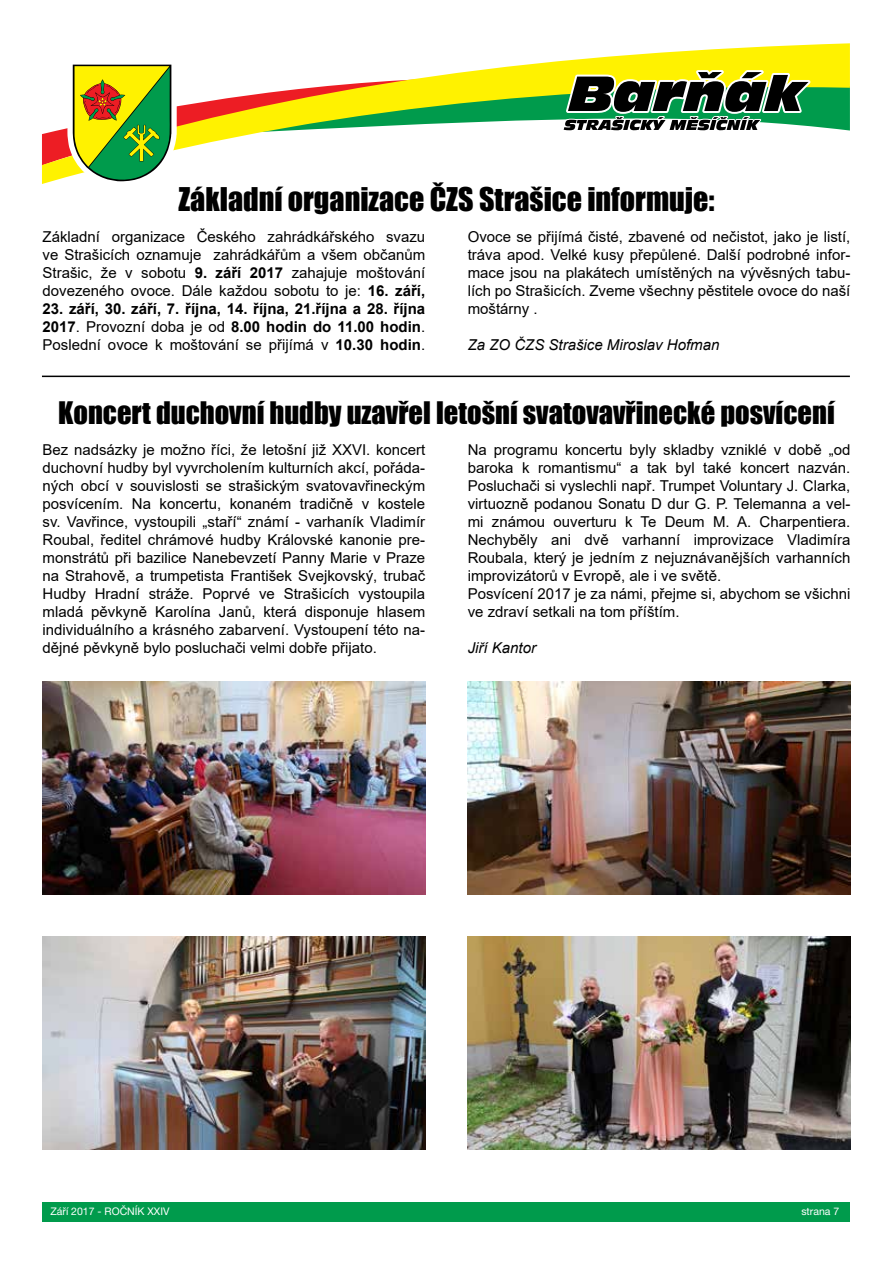
<style>
.page{position:relative;width:893px;height:1263px;background:#fff}
.page>*{position:absolute;margin:0;border:0;box-sizing:border-box;transform-origin:0 0}
.t1{font:30px "Impact";color:#000}
.t2{font:28.5px "Impact";color:#000}
.t3{font:15px/18px "Arial";color:#000;text-align:justify}
.t4{font:700 15px/18px "Arial";color:#000;text-align:justify}
.t5{font:italic 15px "Arial";color:#000}
.t6{font:10.5px "Helvetica Neue LT Pro";color:#fff}
.s1{font-weight:700}
.s2{font-weight:400}
</style>
<div class="page">
<svg style="left:583px;top:43px;width:267px;height:16px;fill:#fff200"></svg>
<div style="left:42px;top:1202px;width:808px;height:19px;background:#009b4c"></div>
<svg style="left:42px;top:59px;width:808px;height:125px"></svg>
<hr style="left:42px;top:376px;width:808px;height:1px;background:#000">
<img style="left:43px;top:681px;width:382px;height:213px">
<img style="left:468px;top:681px;width:382px;height:213px">
<img style="left:43px;top:936px;width:382px;height:213px">
<img style="left:468px;top:936px;width:382px;height:213px">
<h1 class="t1" style="left:178px;top:176px;width:538px">Základní organizace ČZS Strašice informuje:</h1>
<p class="t3" style="left:43px;top:227px;width:384px">Základní organizace Českého zahrádkářského svazu ve Strašicích oznamuje zahrádkářům a všem občanům Strašic, že v sobotu <span class="s1">9. září 2017</span> zahajuje moštování dovezeného ovoce. Dále každou sobotu to je: <span class="s1">16. září,</span></p>
<p class="t4" style="left:43px;top:299px;width:384px">23. září, 30. září, 7. října, 14. října, 21.října a 28. října 2017<span class="s2">. Provozní doba je od</span> 8.00 hodin do 11.00 hodin<span class="s2">.<br>Poslední ovoce k moštování se přijímá v</span> 10.30 hodin<span class="s2">.</span></p>
<p class="t3" style="left:468px;top:227px;width:384px">Ovoce se přijímá čisté, zbavené od nečistot, jako je listí, tráva apod. Velké kusy přepůlené. Další podrobné infor&shy;mace jsou na plakátech umístěných na vývěsných tabu&shy;lích po Strašicích. Zveme všechny pěstitele ovoce do naší moštárny .</p>
<p class="t5" style="left:468px;top:335px;width:253px">Za ZO ČZS Strašice Miroslav Hofman</p>
<h2 class="t2" style="left:58px;top:391px;width:778px">Koncert duchovní hudby uzavřel letošní svatovavřinecké posvícení</h2>
<p class="t3" style="left:43px;top:440px;width:384px">Bez nadsázky je možno říci, že letošní již XXVI. koncert duchovní hudby byl vyvrcholením kulturních akcí, pořáda&shy;ných obcí v souvislosti se strašickým svatovavřineckým posvícením. Na koncertu, konaném tradičně v kostele sv. Vavřince, vystoupili „staří“ známí - varhaník Vladimír Roubal, ředitel chrámové hudby Královské kanonie pre&shy;monstrátů při bazilice Nanebevzetí Panny Marie v Praze na Strahově, a trumpetista František Svejkovský, trubač Hudby Hradní stráže. Poprvé ve Strašicích vystoupila mladá pěvkyně Karolína Janů, která disponuje hlasem individuálního a krásného zabarvení. Vystoupení této na&shy;dějné pěvkyně bylo posluchači velmi dobře přijato.</p>
<p class="t3" style="left:468px;top:440px;width:384px;text-align:left">Na programu koncertu byly skladby vzniklé v době „od baroka k romantismu“ a tak byl také koncert nazván.<br>Posluchači si vyslechli např. Trumpet Voluntary J. Clarka, virtuozně podanou Sonatu D dur G. P. Telemanna a vel&shy;mi známou ouverturu k Te Deum M. A. Charpentiera.<br>Nechyběly ani dvě varhanní improvizace Vladimíra Roubala, který je jedním z nejuznávanějších varhanních improvizátorů v Evropě, ale i ve světě.<br>Posvícení 2017 je za námi, přejme si, abychom se všichni ve zdraví setkali na tom příštím.</p>
<p class="t5" style="left:468px;top:638px;width:70px">Jiří Kantor</p>
<p class="t6" style="left:50px;top:1204px;width:121px">Září 2017 - ROČNÍK XXIV</p>
<p class="t6" style="left:801px;top:1204px;width:39px">strana 7</p>
</div>
